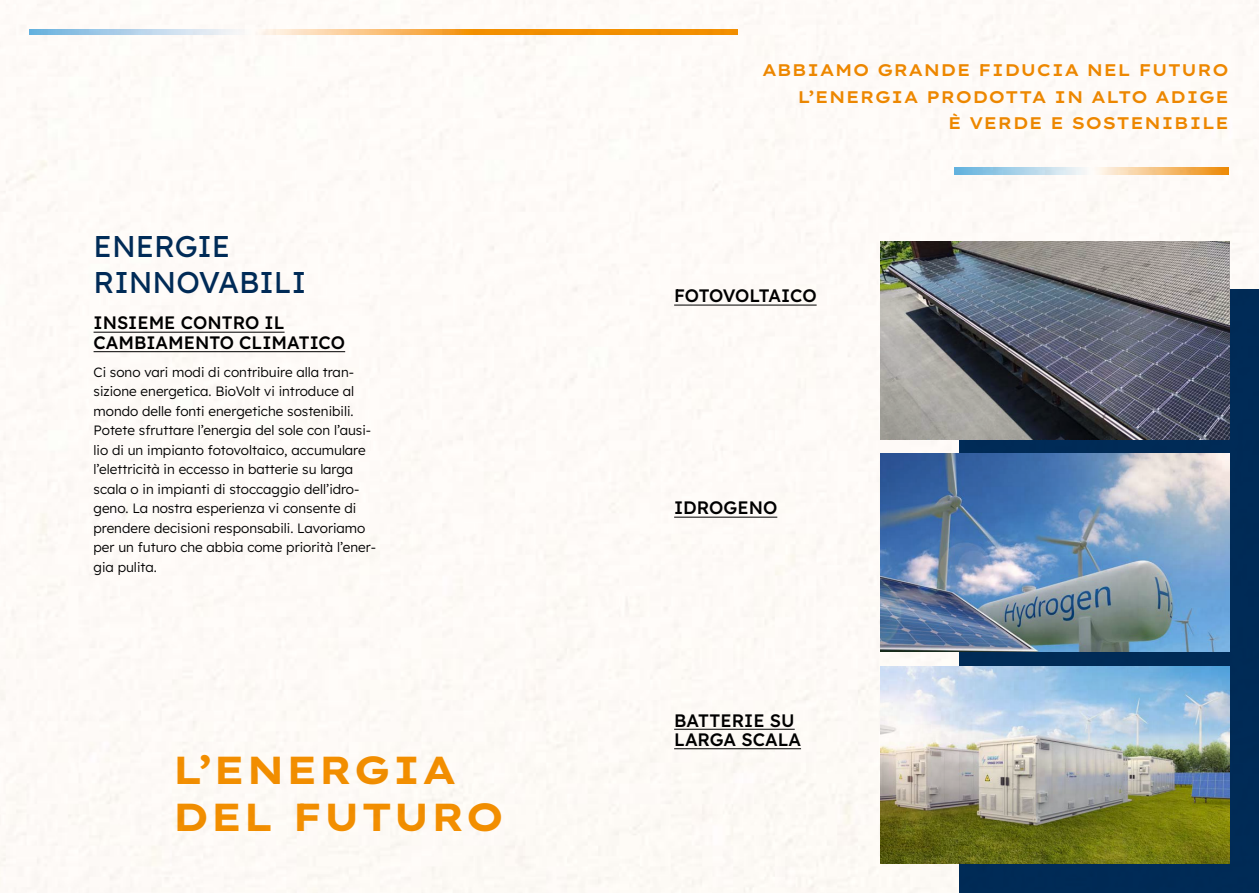
<style>
.page{position:relative;width:1259px;height:893px;background:#fff}
.page>*{position:absolute;margin:0;border:0;box-sizing:border-box;transform-origin:0 0}
.t1{font:700 39px/46.8px "Lexend Mega";color:#f39100}
.t2{font:30px/36px "Lexend";color:#002c5a}
.t3{font:500 18px/19.5px "Lexend";color:#000}
.t4{font:500 18px "Lexend";letter-spacing:-.03em;color:#000}
.t5{font:600 16.8px/26.4px "Lexend Mega";color:#ee8a00;text-align:right}
.t6{font:300 13.5px/19.5px "Lexend";color:#000}
</style>
<div class="page">
<img style="left:0;top:0;width:1259px;height:893px">
<h2 class="t2" style="left:94px;top:226px;width:214px">ENERGIE<br>RINNOVABILI</h2>
<h3 class="t3" style="left:94px;top:312px;width:253px">INSIEME CONTRO IL<br>CAMBIAMENTO CLIMATICO</h3>
<p class="t6" style="left:94px;top:362px;width:284px">Ci sono vari modi di contribuire alla tran&shy;sizione energetica. BioVolt vi introduce al mondo delle fonti energetiche sostenibili.<br>Potete sfruttare l’energia del sole con l’ausi&shy;lio di un impianto fotovoltaico, accumulare l’elettricità in eccesso in batterie su larga scala o in impianti di stoccaggio dell’idro&shy;geno. La nostra esperienza vi consente di prendere decisioni responsabili. Lavoriamo per un futuro che abbia come priorità l’ener&shy;gia pulita.</p>
<h1 class="t1" style="left:172px;top:744px;width:334px">L’ENERGIA<br>DEL FUTURO</h1>
<p class="t5" style="left:762px;top:56px;width:469px">ABBIAMO GRANDE FIDUCIA NEL FUTURO<br>L’ENERGIA PRODOTTA IN ALTO ADIGE<br>È VERDE E SOSTENIBILE</p>
<h3 class="t4" style="left:674px;top:282px;width:144px">FOTOVOLTAICO</h3>
<h3 class="t3" style="left:674px;top:497px;width:105px">IDROGENO</h3>
<h3 class="t3" style="left:674px;top:709px;width:128px">BATTERIE SU<br>LARGA SCALA</h3>
</div>
